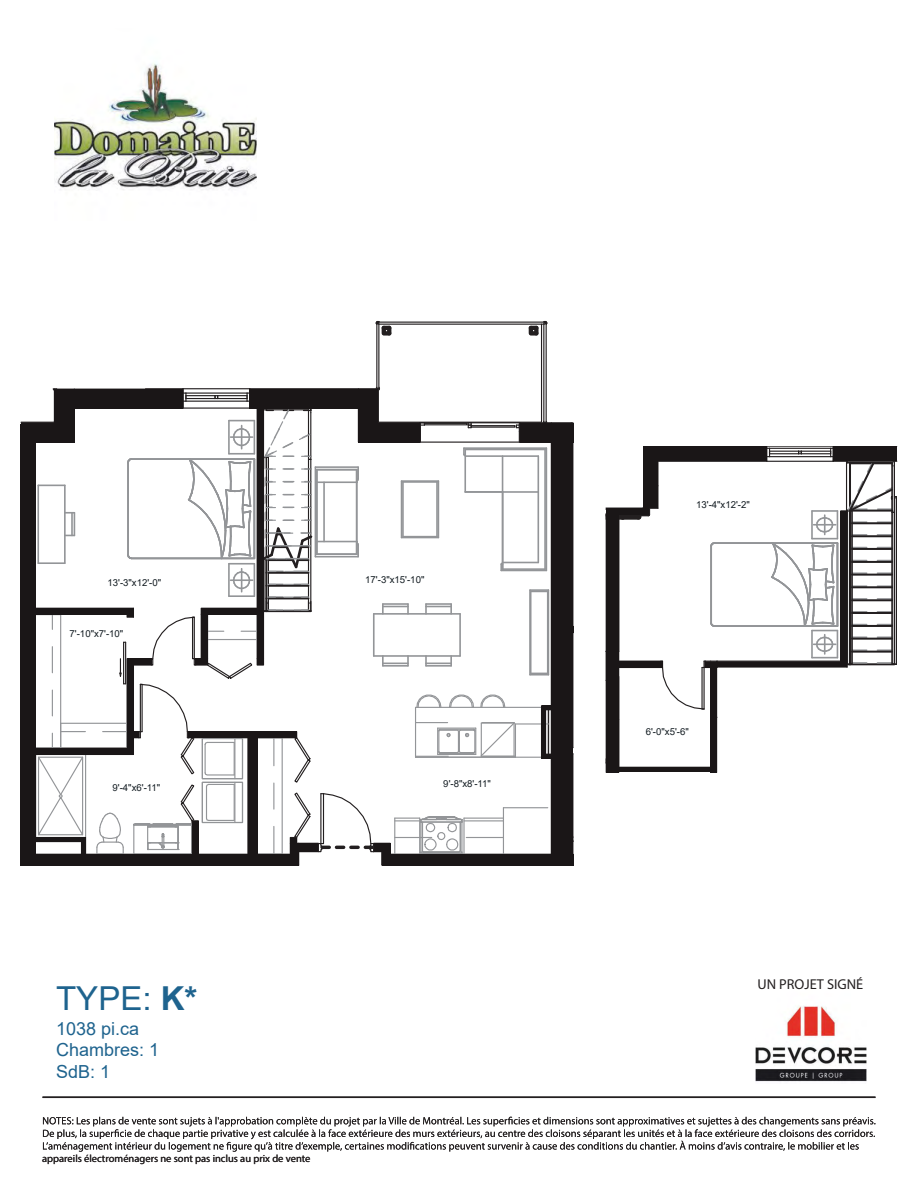
<style>
.page{position:relative;width:918px;height:1188px;background:#fff}
.page>*{position:absolute;margin:0;border:0;box-sizing:border-box;transform-origin:0 0}
.t1{font:33px "Arial";color:#1e638e}
.t2{font:18px/21.6px "Arial";color:#1e638e}
.t3{font:14.4px "Myriad Pro";color:#231f20}
.t4{font:10.5px "Myriad Pro";color:#231f20}
.t5{font:9.6px "Arial";color:#121b21}
.s1{font-weight:700}
</style>
<div class="page">
<img style="left:756px;top:1006px;width:111px;height:93px">
<img style="left:54px;top:63px;width:203px;height:127px">
<svg style="left:43px;top:1117px;width:832px;height:35px"></svg>
<hr style="left:43px;top:1097px;width:832px;height:1px;background:#231f20">
<svg style="left:21px;top:320px;width:553px;height:546px"></svg>
<hr style="left:383px;top:603px;width:25px;height:2px;background:#939598">
<svg style="left:606px;top:446px;width:291px;height:327px"></svg>
<p class="t5" style="left:108px;top:576px;width:55px">13'-3"x12'-0"</p>
<p class="t5" style="left:365px;top:573px;width:61px">17'-3"x15'-10"</p>
<p class="t5" style="left:70px;top:627px;width:55px">7'-10"x7'-10"</p>
<p class="t5" style="left:113px;top:781px;width:49px">9'-4"x6'-11"</p>
<p class="t5" style="left:443px;top:777px;width:49px">9'-8"x8'-11"</p>
<h1 class="t1" style="left:56px;top:976px;width:143px">TYPE: <span class="s1">K*</span></h1>
<h2 class="t2" style="left:56px;top:1017px;width:105px">1038 pi.ca<br>Chambres: 1<br>SdB: 1</h2>
<p class="t4" style="left:42px;top:1152px;width:270px">appareils électroménagers ne sont pas inclus au prix de vente</p>
<p class="t5" style="left:696px;top:498px;width:55px">13'-4"x12'-2"</p>
<p class="t5" style="left:646px;top:725px;width:45px">6'-0"x5'-6"</p>
<h3 class="t3" style="left:757px;top:975px;width:107px">UN PROJET SIGNÉ</h3>
</div>
